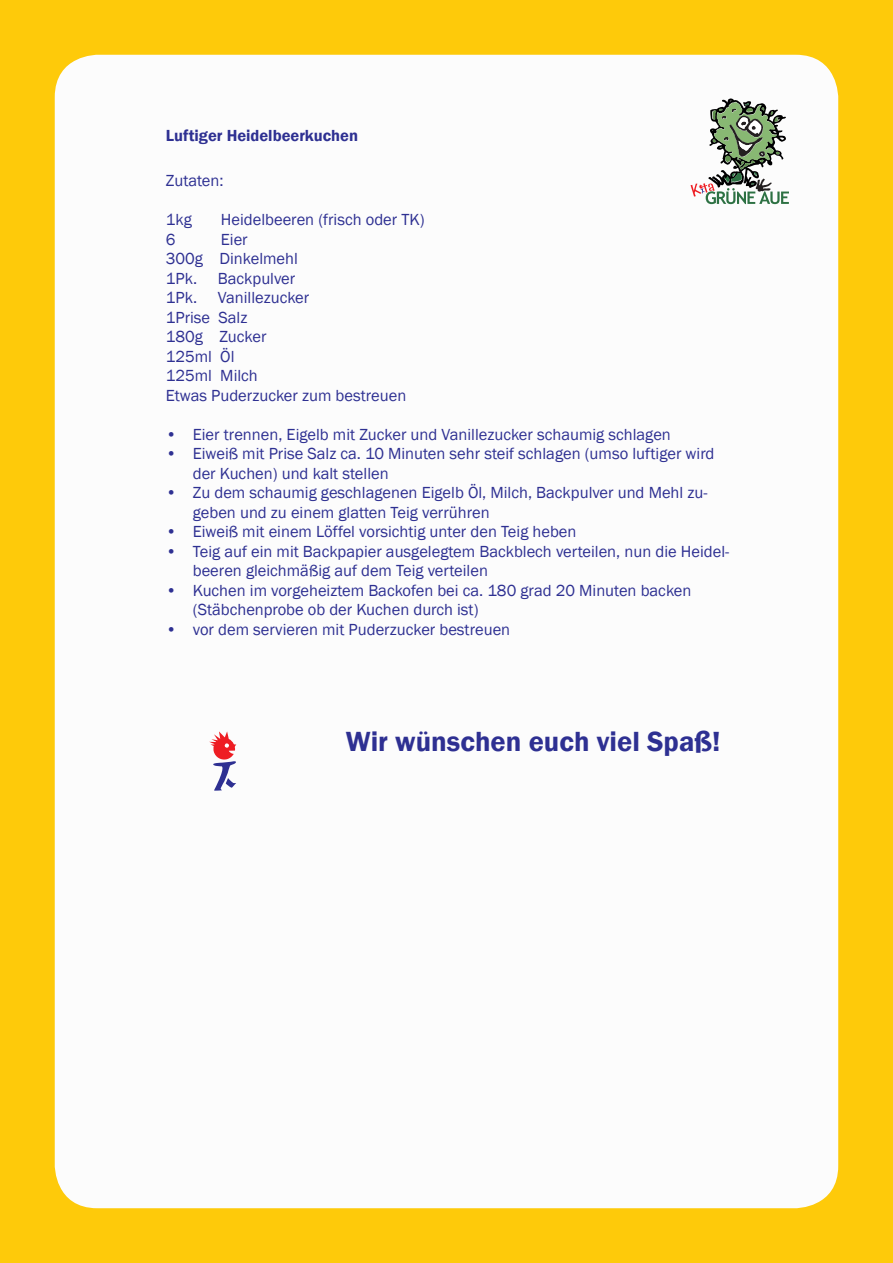
<style>
.page{position:relative;width:893px;height:1263px;background:#feca0a}
.page>*{position:absolute;margin:0;border:0;box-sizing:border-box;transform-origin:0 0}
.t1{font:600 28.5px "Franklin Gothic";color:#2e3092}
.t2{font:16.5px/19.5px "Franklin Gothic";color:#2e3092}
.t3{font:600 16.5px "Franklin Gothic";color:#2e3092}
</style>
<div class="page">
<div style="left:55px;top:55px;width:783px;height:1153px;background:#fcfcfc;border-radius:43px"></div>
<svg style="left:690px;top:98px;width:99px;height:106px"></svg>
<svg style="left:209px;top:731px;width:28px;height:60px"></svg>
<p class="t3" style="left:166px;top:126px;width:194px">Luftiger Heidelbeerkuchen</p>
<p class="t2" style="left:166px;top:171px;width:59px">Zutaten:</p>
<p class="t2" style="left:166px;top:210px;width:28px">1kg</p>
<p class="t2" style="left:221px;top:210px;width:205px">Heidelbeeren (frisch oder TK)</p>
<p class="t2" style="left:166px;top:230px;width:11px">6</p>
<p class="t2" style="left:166px;top:230px;width:134px;text-indent:55px">Eier<br>300g Dinkelmehl<br>1Pk.</p>
<p class="t2" style="left:218px;top:269px;width:79px">Backpulver</p>
<p class="t2" style="left:166px;top:288px;width:33px">1Pk.</p>
<p class="t2" style="left:166px;top:288px;width:242px;text-indent:52px">Vanillezucker<br>1Prise Salz<br>180g Zucker<br>125ml Öl<br>125ml Milch<br>Etwas Puderzucker zum bestreuen</p>
<p class="t2" style="left:166px;top:425px;width:506px">• Eier trennen, Eigelb mit Zucker und Vanillezucker schaumig schlagen</p>
<p class="t2" style="left:193px;top:444px;width:523px;text-indent:-27px">• Eiweiß mit Prise Salz ca. 10 Minuten sehr steif schlagen (umso luftiger wird der Kuchen) und kalt stellen</p>
<p class="t2" style="left:193px;top:483px;width:516px;text-indent:-27px">• Zu dem schaumig geschlagenen Eigelb Öl, Milch, Backpulver und Mehl zu&shy;geben und zu einem glatten Teig verrühren</p>
<p class="t2" style="left:166px;top:522px;width:412px">• Eiweiß mit einem Löffel vorsichtig unter den Teig heben</p>
<p class="t2" style="left:193px;top:542px;width:538px;text-indent:-27px">• Teig auf ein mit Backpapier ausgelegtem Backblech verteilen, nun die Heidel&shy;beeren gleichmäßig auf dem Teig verteilen</p>
<p class="t2" style="left:193px;top:581px;width:500px;text-indent:-27px">• Kuchen im vorgeheiztem Backofen bei ca. 180 grad 20 Minuten backen (Stäbchenprobe ob der Kuchen durch ist)</p>
<p class="t2" style="left:166px;top:620px;width:346px">• vor dem servieren mit Puderzucker bestreuen</p>
<h1 class="t1" style="left:346px;top:724px;width:376px">Wir wünschen euch viel Spaß!</h1>
</div>
